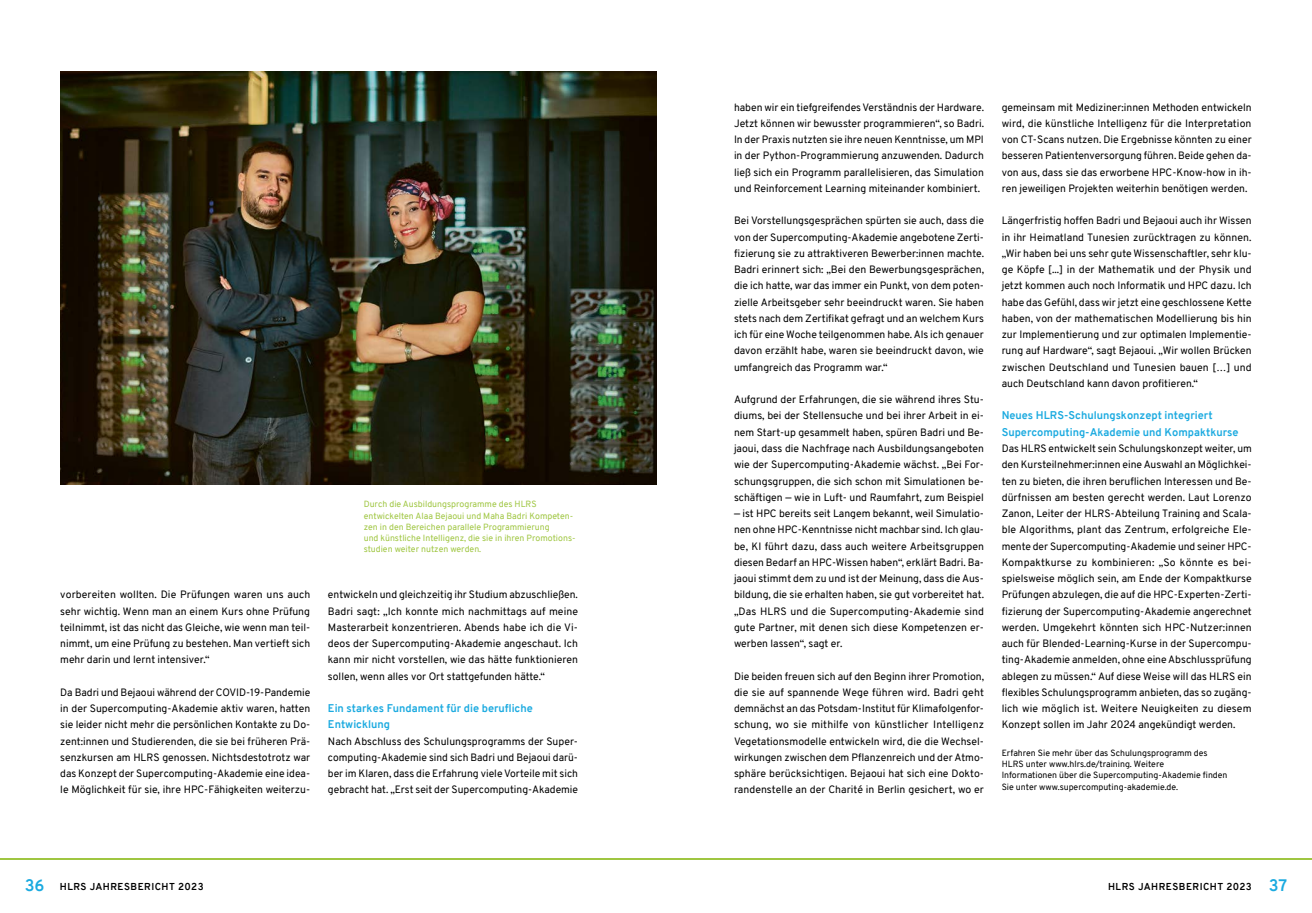
<style>
.page{position:relative;width:1312px;height:913px;background:#fff}
.page>*{position:absolute;margin:0;border:0;box-sizing:border-box;transform-origin:0 0}
.t1{font:700 11px/16.2px "Overpass";color:#1baae0}
.t2{font:10.38px/16.2px "Overpass";color:#000;text-align:justify}
.t3{font:700 9.75px "Overpass";letter-spacing:.05em;color:#000}
.t4{font:8.75px/11.2px "Overpass";color:#9fc641}
.t5{font:8.75px/11.2px "Overpass";color:#000}
.s1{font-size:16.25px;color:#1baae0}
</style>
<div class="page">
<hr style="left:0;top:858px;width:1311px;height:2px;background:#9fc641">
<img style="left:60px;top:71px;width:596px;height:413px">
<p class="t2" style="left:60px;top:586px;width:251px">vorbereiten wollten. Die Prüfungen waren uns auch sehr wichtig. Wenn man an einem Kurs ohne Prüfung teilnimmt, ist das nicht das Gleiche, wie wenn man teil&shy;nimmt, um eine Prüfung zu bestehen. Man vertieft sich mehr darin und lernt intensiver.“</p>
<p class="t2" style="left:60px;top:684px;width:251px">Da Badri und Bejaoui während der COVID-19-Pandemie in der Supercomputing-Akademie aktiv waren, hatten sie leider nicht mehr die persönlichen Kontakte zu Do&shy;zent:innen und Studierenden, die sie bei früheren Prä&shy;senzkursen am HLRS genossen. Nichtsdestotrotz war das Konzept der Supercomputing-Akademie eine idea&shy;le Möglichkeit für sie, ihre HPC-Fähigkeiten weiterzu-</p>
<p class="t4" style="left:363px;top:498px;width:212px">Durch die Ausbildungsprogramme des HLRS entwickelten Alaa Bejaoui und Maha Badri Kompeten&shy;zen in den Bereichen parallele Programmierung<br>und künstliche Intelligenz, die sie in ihren Promotions&shy;studien weiter nutzen werden.</p>
<p class="t2" style="left:328px;top:586px;width:251px">entwickeln und gleichzeitig ihr Studium abzuschließen.<br>Badri sagt: „Ich konnte mich nachmittags auf meine Masterarbeit konzentrieren. Abends habe ich die Vi&shy;deos der Supercomputing-Akademie angeschaut. Ich kann mir nicht vorstellen, wie das hätte funktionieren sollen, wenn alles vor Ort stattgefunden hätte.“</p>
<p class="t1" style="left:328px;top:700px;width:206px">Ein starkes Fundament für die berufliche<br>Entwicklung</p>
<p class="t2" style="left:328px;top:733px;width:251px">Nach Abschluss des Schulungsprogramms der Super&shy;computing-Akademie sind sich Badri und Bejaoui darü&shy;ber im Klaren, dass die Erfahrung viele Vorteile mit sich gebracht hat. „Erst seit der Supercomputing-Akademie</p>
<p class="t2" style="left:733px;top:99px;width:251px">haben wir ein tiefgreifendes Verständnis der Hardware.<br>Jetzt können wir bewusster programmieren“, so Badri.<br>In der Praxis nutzten sie ihre neuen Kenntnisse, um MPI in der Python-Programmierung anzuwenden. Dadurch ließ sich ein Programm parallelisieren, das Simulation und Reinforcement Learning miteinander kombiniert.</p>
<p class="t2" style="left:733px;top:213px;width:251px">Bei Vorstellungsgesprächen spürten sie auch, dass die von der Supercomputing-Akademie angebotene Zerti&shy;fizierung sie zu attraktiveren Bewerber:innen machte.<br>Badri erinnert sich: „Bei den Bewerbungsgesprächen, die ich hatte, war das immer ein Punkt, von dem poten&shy;zielle Arbeitsgeber sehr beeindruckt waren. Sie haben stets nach dem Zertifikat gefragt und an welchem Kurs ich für eine Woche teilgenommen habe. Als ich genauer davon erzählt habe, waren sie beeindruckt davon, wie umfangreich das Programm war.“</p>
<p class="t2" style="left:733px;top:391px;width:251px">Aufgrund der Erfahrungen, die sie während ihres Stu&shy;diums, bei der Stellensuche und bei ihrer Arbeit in ei&shy;nem Start-up gesammelt haben, spüren Badri und Be&shy;jaoui, dass die Nachfrage nach Ausbildungsangeboten wie der Supercomputing-Akademie wächst. „Bei For&shy;schungsgruppen, die sich schon mit Simulationen be&shy;schäftigen — wie in Luft- und Raumfahrt, zum Beispiel</p>
<p class="t2" style="left:733px;top:505px;width:251px">— ist HPC bereits seit Langem bekannt, weil Simulatio&shy;nen ohne HPC-Kenntnisse nicht machbar sind. Ich glau&shy;be, KI führt dazu, dass auch weitere Arbeitsgruppen diesen Bedarf an HPC-Wissen haben“, erklärt Badri. Ba&shy;jaoui stimmt dem zu und ist der Meinung, dass die Aus&shy;bildung, die sie erhalten haben, sie gut vorbereitet hat. „Das HLRS und die Supercomputing-Akademie sind gute Partner, mit denen sich diese Kompetenzen er&shy;werben lassen“, sagt er.</p>
<p class="t2" style="left:733px;top:668px;width:251px">Die beiden freuen sich auf den Beginn ihrer Promotion, die sie auf spannende Wege führen wird. Badri geht demnächst an das Potsdam-Institut für Klimafolgenfor&shy;schung, wo sie mithilfe von künstlicher Intelligenz Vegetationsmodelle entwickeln wird, die die Wechsel&shy;wirkungen zwischen dem Pflanzenreich und der Atmo&shy;sphäre berücksichtigen. Bejaoui hat sich eine Dokto&shy;randenstelle an der Charité in Berlin gesichert, wo er</p>
<p class="t2" style="left:1001px;top:99px;width:251px">gemeinsam mit Mediziner:innen Methoden entwickeln wird, die künstliche Intelligenz für die Interpretation von CT-Scans nutzen. Die Ergebnisse könnten zu einer besseren Patientenversorgung führen. Beide gehen da&shy;von aus, dass sie das erworbene HPC-Know-how in ih&shy;ren jeweiligen Projekten weiterhin benötigen werden.</p>
<p class="t2" style="left:1001px;top:213px;width:251px">Längerfristig hoffen Badri und Bejaoui auch ihr Wissen in ihr Heimatland Tunesien zurücktragen zu können. „Wir haben bei uns sehr gute Wissenschaftler, sehr klu&shy;ge Köpfe [...] in der Mathematik und der Physik und jetzt kommen auch noch Informatik und HPC dazu. Ich habe das Gefühl, dass wir jetzt eine geschlossene Kette haben, von der mathematischen Modellierung bis hin zur Implementierung und zur optimalen Implementie&shy;rung auf Hardware“, sagt Bejaoui. „Wir wollen Brücken zwischen Deutschland und Tunesien bauen […] und auch Deutschland kann davon profitieren.“</p>
<p class="t1" style="left:1001px;top:407px;width:238px">Neues HLRS-Schulungskonzept integriert<br>Supercomputing-Akademie und Kompaktkurse</p>
<p class="t2" style="left:1001px;top:440px;width:251px">Das HLRS entwickelt sein Schulungskonzept weiter, um den Kursteilnehmer:innen eine Auswahl an Möglichkei&shy;ten zu bieten, die ihren beruflichen Interessen und Be&shy;dürfnissen am besten gerecht werden. Laut Lorenzo Zanon, Leiter der HLRS-Abteilung Training and Scala&shy;ble Algorithms, plant das Zentrum, erfolgreiche Ele&shy;mente der Supercomputing-Akademie und seiner HPC-Kompaktkurse zu kombinieren: „So könnte es bei&shy;spielsweise möglich sein, am Ende der Kompaktkurse Prüfungen abzulegen, die auf die HPC-Experten-Zerti&shy;fizierung der Supercomputing-Akademie angerechnet werden. Umgekehrt könnten sich HPC-Nutzer:innen auch für Blended-Learning-Kurse in der Supercompu&shy;ting-Akademie anmelden, ohne eine Abschlussprüfung ablegen zu müssen.“ Auf diese Weise will das HLRS ein flexibles Schulungsprogramm anbieten, das so zugäng&shy;lich wie möglich ist. Weitere Neuigkeiten zu diesem Konzept sollen im Jahr 2024 angekündigt werden.</p>
<p class="t5" style="left:1001px;top:747px;width:227px">Erfahren Sie mehr über das Schulungsprogramm des HLRS unter www.hlrs.de/training. Weitere<br>Informationen über die Supercomputing-Akademie finden Sie unter www.supercomputing-akademie.de.</p>
<p class="t3" style="left:25px;top:879px;width:180px"><span class="s1">36</span> HLRS JAHRESBERICHT 2023</p>
<p class="t3" style="left:1107px;top:879px;width:181px">HLRS JAHRESBERICHT 2023 <span class="s1">37</span></p>
</div>
